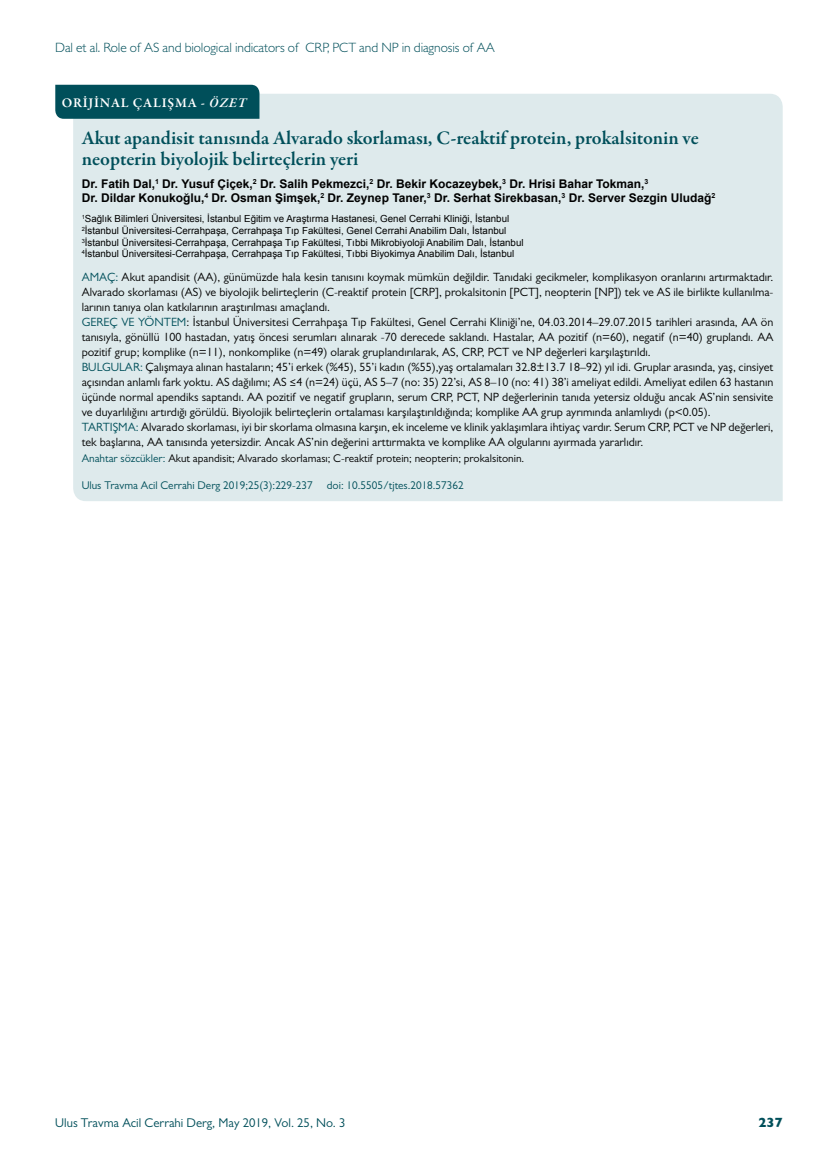
<style>
.page{position:relative;width:838px;height:1170px;background:#fff}
.page>*{position:absolute;margin:0;border:0;box-sizing:border-box;transform-origin:0 0}
.t1{font:600 19.5px/21px "Garamond Premr Pro";color:#004f5a}
.t2{font:300 13.5px "Gill Sans MT Pro";letter-spacing:-.005em;color:#004f5a}
.t3{font:600 13.5px "Garamond Premr Pro";letter-spacing:.055em;color:#fff}
.t4{font:800 13.5px "Gill Sans MT Pro";color:#004f5a}
.t5{font:12.75px "Gill Sans MT Pro";color:#004f5a}
.t6{font:12px/15px "Gill Sans MT Pro";color:#000}
.t7{font:700 12px/14.4px "Arial";color:#000}
.t8{font:11.25px "Gill Sans MT Pro";color:#000}
.t9{font:11.25px "Gill Sans MT Pro";color:#004f5a}
.t10{font:9.75px/11.7px "Arial";color:#000}
.s1{font-style:italic}
.s2{color:#004f5a}
</style>
<div class="page">
<div style="left:73px;top:94px;width:709px;height:407px;background:#deeaec"></div>
<div style="left:55px;top:85px;width:204px;height:34px;background:#004f5a"></div>
<p class="t2" style="left:55px;top:39px;width:441px">Dal et al. Role of AS and biological indicators of CRP, PCT and NP in diagnosis of AA</p>
<p class="t3" style="left:62px;top:94px;width:186px">ORİJİNAL ÇALIŞMA - <span class="s1">ÖZET</span></p>
<h1 class="t1" style="left:82px;top:127px;width:618px">Akut apandisit tanısında Alvarado skorlaması, C-reaktif protein, prokalsitonin ve neopterin biyolojik belirteçlerin yeri</h1>
<p class="t7" style="left:82px;top:177px;width:635px">Dr. Fatih Dal,<sup>1</sup> Dr. Yusuf Çiçek,<sup>2</sup> Dr. Salih Pekmezci,<sup>2</sup> Dr. Bekir Kocazeybek,<sup>3</sup> Dr. Hrisi Bahar Tokman,<sup>3<br></sup>Dr. Dildar Konukoğlu,<sup>4</sup> Dr. Osman Şimşek,<sup>2</sup> Dr. Zeynep Taner,<sup>3</sup> Dr. Serhat Sirekbasan,<sup>3</sup> Dr. Server Sezgin Uludağ<sup>2</sup></p>
<p class="t10" style="left:82px;top:213px;width:443px"><sup>1</sup>Sağlık Bilimleri Üniversitesi, İstanbul Eğitim ve Araştırma Hastanesi, Genel Cerrahi Kliniği, İstanbul <sup>2</sup>İstanbul Üniversitesi-Cerrahpaşa, Cerrahpaşa Tıp Fakültesi, Genel Cerrahi Anabilim Dalı, İstanbul <sup>3</sup>İstanbul Üniversitesi-Cerrahpaşa, Cerrahpaşa Tıp Fakültesi, Tıbbi Mikrobiyoloji Anabilim Dalı, İstanbul <sup>4</sup>İstanbul Üniversitesi-Cerrahpaşa, Cerrahpaşa Tıp Fakültesi, Tıbbi Biyokimya Anabilim Dalı, İstanbul</p>
<p class="t6" style="left:82px;top:269px;width:693px"><span class="s2">AMAÇ:</span> Akut apandisit (AA), günümüzde hala kesin tanısını koymak mümkün değildir. Tanıdaki gecikmeler, komplikasyon oranlarını artırmaktadır.<br>Alvarado skorlaması (AS) ve biyolojik belirteçlerin (C-reaktif protein [CRP], prokalsitonin [PCT], neopterin [NP]) tek ve AS ile birlikte kullanılma&shy;larının tanıya olan katkılarının araştırılması amaçlandı.<br><span class="s2">GEREÇ VE YÖNTEM</span>: İstanbul Üniversitesi Cerrahpaşa Tıp Fakültesi, Genel Cerrahi Kliniği’ne, 04.03.2014–29.07.2015 tarihleri arasında, AA ön tanısıyla, gönüllü 100 hastadan, yatış öncesi serumları alınarak -70 derecede saklandı. Hastalar, AA pozitif (n=60), negatif (n=40) gruplandı. AA pozitif grup; komplike (n=11), nonkomplike (n=49) olarak gruplandırılarak, AS, CRP, PCT ve NP değerleri karşılaştırıldı.<br><span class="s2">BULGULAR:</span> Çalışmaya alınan hastaların; 45’i erkek (%45), 55’i kadın (%55),yaş ortalamaları 32.8±13.7 18–92) yıl idi. Gruplar arasında, yaş, cinsiyet açısından anlamlı fark yoktu. AS dağılımı; AS ≤4 (n=24) üçü, AS 5–7 (no: 35) 22’si, AS 8–10 (no: 41) 38’i ameliyat edildi. Ameliyat edilen 63 hastanın üçünde normal apendiks saptandı. AA pozitif ve negatif grupların, serum CRP, PCT, NP değerlerinin tanıda yetersiz olduğu ancak AS’nin sensivite ve duyarlılığını artırdığı görüldü. Biyolojik belirteçlerin ortalaması karşılaştırıldığında; komplike AA grup ayrımında anlamlıydı (p&lt;0.05).<br><span class="s2">TARTIŞMA:</span> Alvarado skorlaması, iyi bir skorlama olmasına karşın, ek inceleme ve klinik yaklaşımlara ihtiyaç vardır. Serum CRP, PCT ve NP değerleri, tek başlarına, AA tanısında yetersizdir. Ancak AS’nin değerini arttırmakta ve komplike AA olgularını ayırmada yararlıdır.</p>
<p class="t8" style="left:82px;top:451px;width:444px"><span class="s2">Anahtar sözcükler:</span> Akut apandisit; Alvarado skorlaması; C-reaktif protein; neopterin; prokalsitonin.</p>
<p class="t9" style="left:82px;top:478px;width:232px">Ulus Travma Acil Cerrahi Derg 2019;25(3):229-237</p>
<p class="t9" style="left:327px;top:478px;width:138px">doi: 10.5505/tjtes.2018.57362</p>
<p class="t5" style="left:55px;top:1115px;width:291px">Ulus Travma Acil Cerrahi Derg, May 2019, Vol. 25, No. 3</p>
<p class="t4" style="left:758px;top:1114px;width:26px">237</p>
</div>
